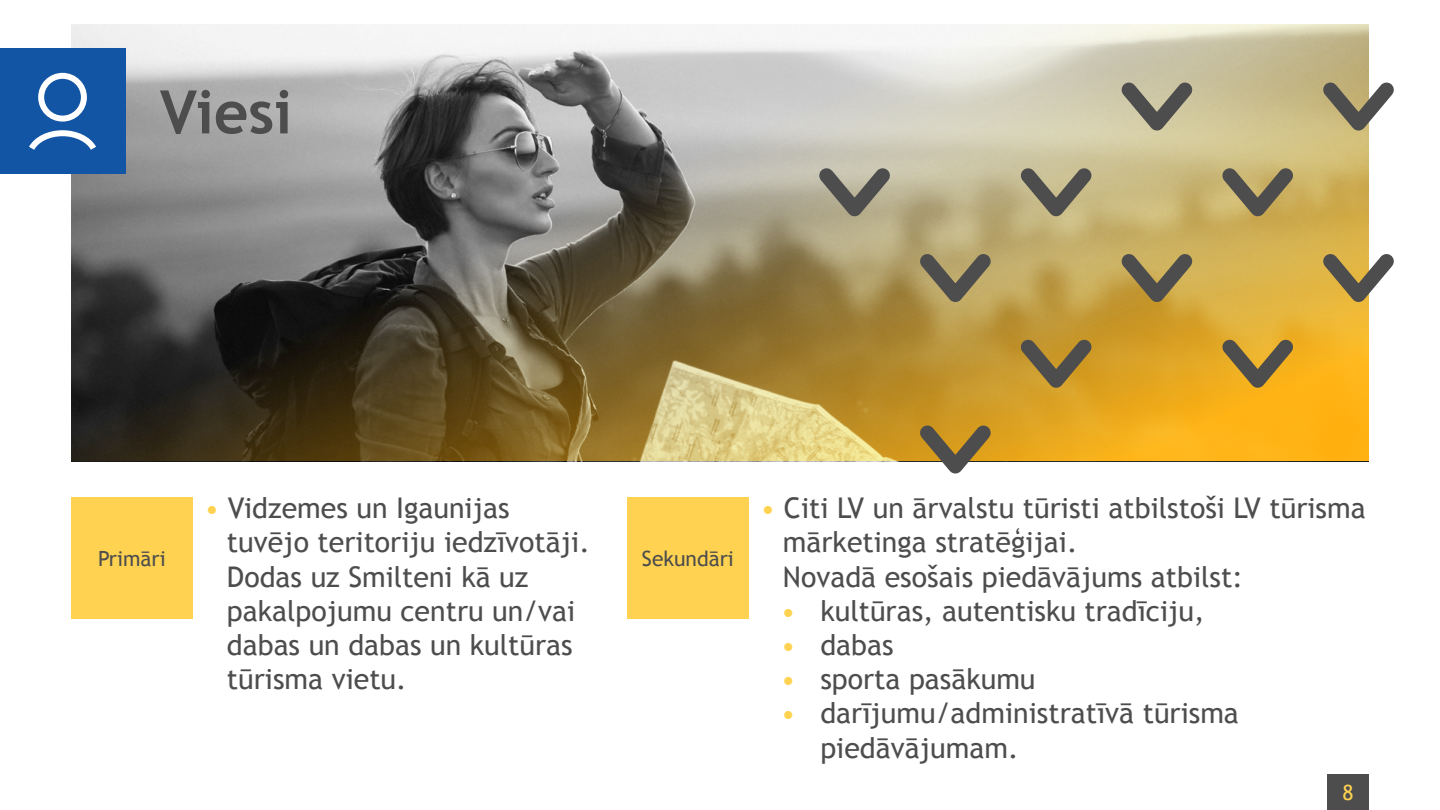
<style>
.page{position:relative;width:1440px;height:810px;background:#fff}
.page>*{position:absolute;margin:0;border:0;box-sizing:border-box;transform-origin:0 0}
.t1{font:700 60px "Trebuchet MS";color:#4d4d4d}
.t2{font:28.5px/34.2px "Trebuchet MS";color:#4d4d4d}
.t3{font:21px "Trebuchet MS";color:#4d4d4d}
.t4{font:21px "Trebuchet MS";color:#ffd351}
.s1{color:#ffd351}
</style>
<div class="page">
<div style="left:0;top:49px;width:125px;height:125px;background:#1255a4"></div>
<div style="left:38px;top:73px;width:49px;height:49px;border:6px solid #fff;border-radius:50%"></div>
<svg style="left:29px;top:130px;width:42px;height:20px"></svg>
<img style="left:71px;top:25px;width:1298px;height:436px">
<svg style="left:1008px;top:155px;width:97px;height:77px;background:#b0a67e"></svg>
<svg style="left:1209px;top:155px;width:97px;height:77px;background:#b4a063"></svg>
<svg style="left:806px;top:155px;width:97px;height:77px;background:#a8a28d"></svg>
<svg style="left:1008px;top:326px;width:97px;height:77px;background:#b58c30"></svg>
<svg style="left:1209px;top:326px;width:97px;height:77px;background:#d19d2a"></svg>
<svg style="left:1108px;top:69px;width:98px;height:77px;background:#b7b193"></svg>
<svg style="left:1310px;top:69px;width:84px;height:77px"></svg>
<svg style="left:1108px;top:241px;width:98px;height:77px;background:#b4974b"></svg>
<svg style="left:1310px;top:241px;width:84px;height:77px"></svg>
<svg style="left:907px;top:241px;width:97px;height:77px;background:#a5935e"></svg>
<svg style="left:907px;top:412px;width:97px;height:62px"></svg>
<div style="left:627px;top:497px;width:122px;height:122px;background:#ffd351"></div>
<div style="left:71px;top:497px;width:122px;height:122px;background:#ffd351"></div>
<div style="left:1328px;top:775px;width:41px;height:35px;background:#4d4d4d"></div>
<h1 class="t1" style="left:160px;top:75px;width:134px">Viesi</h1>
<p class="t2" style="left:227px;top:491px;width:364px;text-indent:-23px"><span class="s1">•</span> Vidzemes un Igaunijas tuvējo teritoriju iedzīvotāji.<br>Dodas uz Smilteni kā uz pakalpojumu centru un/vai dabas un dabas un kultūras tūrisma vietu.</p>
<p class="t3" style="left:98px;top:546px;width:69px">Primāri</p>
<p class="t3" style="left:642px;top:546px;width:93px">Sekundāri</p>
<p class="t2" style="left:783px;top:491px;width:584px;text-indent:-23px"><span class="s1">•</span> Citi LV un ārvalstu tūristi atbilstoši LV tūrisma mārketinga stratēģijai.<br>Novadā esošais piedāvājums atbilst:</p>
<p class="t2" style="left:781px;top:594px;width:425px"><span class="s1">•</span> kultūras, autentisku tradīciju,</p>
<p class="t2" style="left:781px;top:628px;width:114px"><span class="s1">•</span> dabas</p>
<p class="t2" style="left:781px;top:662px;width:256px"><span class="s1">•</span> sporta pasākumu</p>
<p class="t2" style="left:820px;top:697px;width:420px;text-indent:-40px"><span class="s1">•</span> darījumu/administratīvā tūrisma piedāvājumam.</p>
<p class="t4" style="left:1343px;top:780px;width:13px">8</p>
</div>
